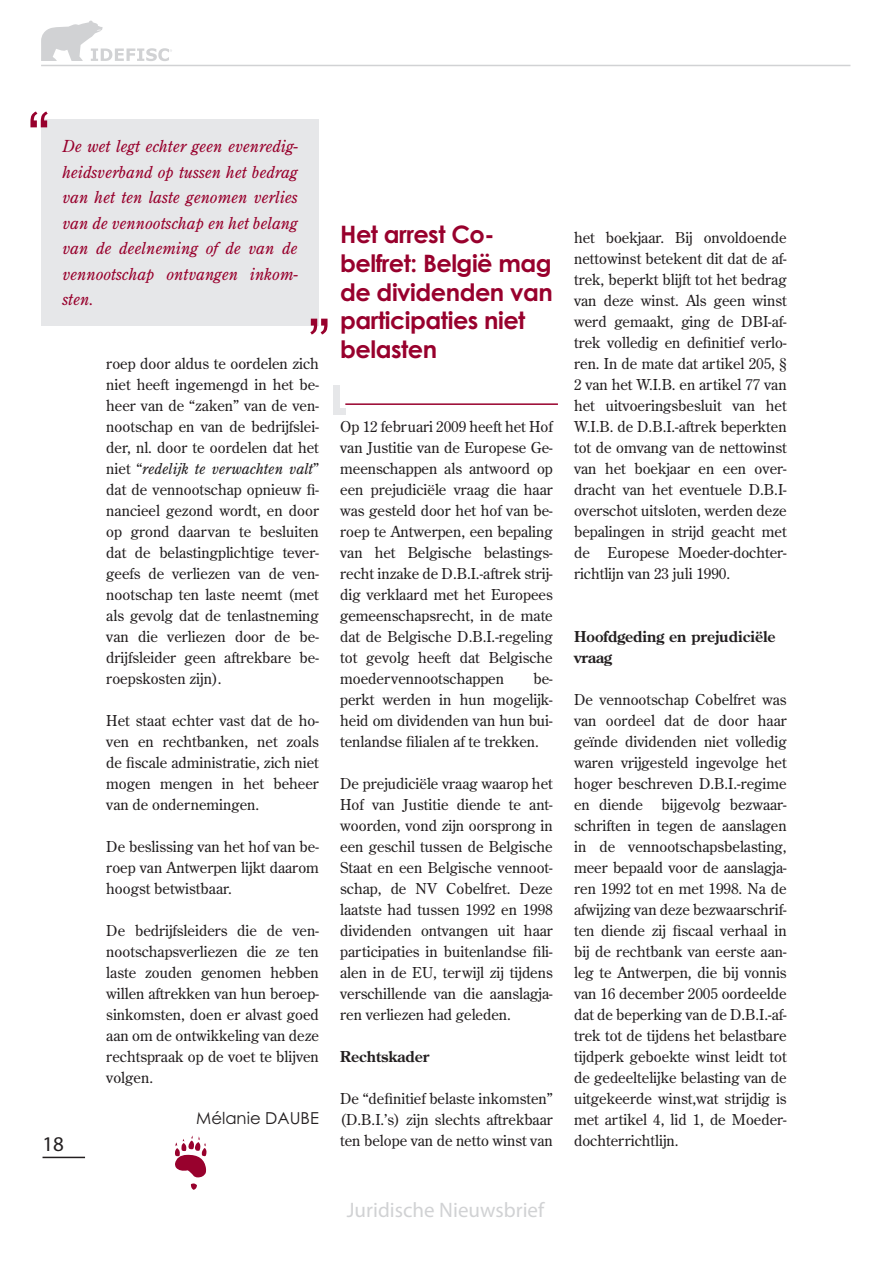
<style>
.page{position:relative;width:893px;height:1263px;background:#fff}
.page>*{position:absolute;margin:0;border:0;box-sizing:border-box;transform-origin:0 0}
.t1{font:700 24px/28.8px "Century Gothic";letter-spacing:-.02em;color:#98012d}
.t2{font:21px "Myriad Pro";color:#d1d2d4}
.t3{font:21px "Myriad Pro";color:#231f20}
.t4{font:italic 16.5px/25.5px "Century Old Style Std";color:#98012d;text-align:justify}
.t5{font:16.5px "Century Gothic";color:#231f20}
.t6{font:15px/21px "Century Old Style Std";color:#231f20;text-align:justify}
.t7{font:700 15px/21px "Century Old Style Std";color:#231f20}
.s1{font-style:italic}
</style>
<div class="page">
<hr style="left:43px;top:1157px;width:42px;height:1px;background:#231f20">
<hr style="left:41px;top:65px;width:809px;height:1px;background:#d1d2d4">
<svg style="left:41px;top:21px;width:131px;height:40px"></svg>
<div style="left:333px;top:386px;width:6px;height:29px;background:#e6e7e9"></div>
<div style="left:333px;top:408px;width:12px;height:7px;background:#e6e7e9"></div>
<hr style="left:345px;top:403px;width:213px;height:2px;background:#98012d">
<svg style="left:175px;top:1135px;width:32px;height:42px"></svg>
<svg style="left:191px;top:1183px;width:6px;height:7px"></svg>
<div style="left:41px;top:119px;width:278px;height:206px;background:#e6e7e9"></div>
<svg style="left:30px;top:111px;width:18px;height:16px"></svg>
<svg style="left:310px;top:319px;width:18px;height:15px"></svg>
<p class="t4" style="left:62px;top:133px;width:237px">De wet legt echter geen evenredig&shy;heidsverband op tussen het bedrag van het ten laste genomen verlies van de vennootschap en het belang van de deelneming of de van de vennootschap ontvangen inkom&shy;sten.</p>
<h2 class="t3" style="left:43px;top:1131px;width:23px">18</h2>
<p class="t6" style="left:106px;top:353px;width:214px">roep door aldus te oordelen zich niet heeft ingemengd in het be&shy;heer van de “zaken” van de ven&shy;nootschap en van de bedrijfslei&shy;der, nl. door te oordelen dat het niet “<span class="s1">redelijk te verwachten valt</span>” dat de vennootschap opnieuw fi&shy;nancieel gezond wordt, en door op grond daarvan te besluiten dat de belastingplichtige tever&shy;geefs de verliezen van de ven&shy;nootschap ten laste neemt (met als gevolg dat de tenlastneming van die verliezen door de be&shy;drijfsleider geen aftrekbare be&shy;roepskosten zijn).</p>
<p class="t6" style="left:106px;top:710px;width:214px">Het staat echter vast dat de ho&shy;ven en rechtbanken, net zoals de fiscale administratie, zich niet mogen mengen in het beheer van de ondernemingen.</p>
<p class="t6" style="left:106px;top:836px;width:214px">De beslissing van het hof van be&shy;roep van Antwerpen lijkt daarom hoogst betwistbaar.</p>
<p class="t6" style="left:106px;top:920px;width:214px">De bedrijfsleiders die de ven&shy;nootschapsverliezen die ze ten laste zouden genomen hebben willen aftrekken van hun beroep&shy;sinkomsten, doen er alvast goed aan om de ontwikkeling van deze rechtspraak op de voet te blijven volgen.</p>
<p class="t5" style="left:196px;top:1108px;width:124px">Mélanie DAUBE</p>
<h1 class="t1" style="left:340px;top:219px;width:214px">Het arrest Co&shy;belfret: België mag de dividenden van participaties niet belasten</h1>
<p class="t6" style="left:340px;top:416px;width:214px">Op 12 februari 2009 heeft het Hof van Justitie van de Europese Ge&shy;meenschappen als antwoord op een prejudiciële vraag die haar was gesteld door het hof van be&shy;roep te Antwerpen, een bepaling van het Belgische belastings&shy;recht inzake de D.B.I.-aftrek strij&shy;dig verklaard met het Europees gemeenschapsrecht, in de mate dat de Belgische D.B.I.-regeling tot gevolg heeft dat Belgische moedervennootschappen</p>
<p class="t6" style="left:340px;top:668px;width:214px;text-indent:193px">be&shy;perkt werden in hun mogelijk&shy;heid om dividenden van hun bui&shy;tenlandse filialen af te trekken.</p>
<p class="t6" style="left:340px;top:773px;width:214px">De prejudiciële vraag waarop het Hof van Justitie diende te ant&shy;woorden, vond zijn oorsprong in een geschil tussen de Belgische Staat en een Belgische vennoot&shy;schap, de NV Cobelfret. Deze laatste had tussen 1992 en 1998 dividenden ontvangen uit haar participaties in buitenlandse fili&shy;alen in de EU, terwijl zij tijdens verschillende van die aanslagja&shy;ren verliezen had geleden.</p>
<p class="t7" style="left:340px;top:1046px;width:91px">Rechtskader</p>
<p class="t6" style="left:340px;top:1088px;width:214px">De “definitief belaste inkomsten” (D.B.I.’s) zijn slechts aftrekbaar ten belope van de netto winst van</p>
<p class="t6" style="left:574px;top:227px;width:214px">het boekjaar. Bij onvoldoende nettowinst betekent dit dat de af&shy;trek, beperkt blijft tot het bedrag van deze winst. Als geen winst werd gemaakt, ging de DBI-af&shy;trek volledig en definitief verlo&shy;ren. In de mate dat artikel 205, § 2 van het W.I.B. en artikel 77 van het uitvoeringsbesluit van het W.I.B. de D.B.I.-aftrek beperkten tot de omvang van de nettowinst van het boekjaar en een over&shy;dracht van het eventuele D.B.I&shy;overschot uitsloten, werden deze bepalingen in strijd geacht met de Europese Moeder-dochter&shy;richtlijn van 23 juli 1990.</p>
<p class="t7" style="left:574px;top:626px;width:203px">Hoofdgeding en prejudiciële vraag</p>
<p class="t6" style="left:574px;top:689px;width:214px">De vennootschap Cobelfret was van oordeel dat de door haar geïnde dividenden niet volledig waren vrijgesteld ingevolge het hoger beschreven D.B.I.-regime en diende bijgevolg bezwaar&shy;schriften in tegen de aanslagen in de vennootschapsbelasting, meer bepaald voor de aanslagja&shy;ren 1992 tot en met 1998. Na de afwijzing van deze bezwaarschrif&shy;ten diende zij fiscaal verhaal in bij de rechtbank van eerste aan&shy;leg te Antwerpen, die bij vonnis van 16 december 2005 oordeelde dat de beperking van de D.B.I.-af&shy;trek tot de tijdens het belastbare tijdperk geboekte winst leidt tot de gedeeltelijke belasting van de uitgekeerde winst,wat strijdig is met artikel 4, lid 1, de Moeder&shy;dochterrichtlijn.</p>
<h2 class="t2" style="left:347px;top:1197px;width:199px">Juridische Nieuwsbrief</h2>
</div>
